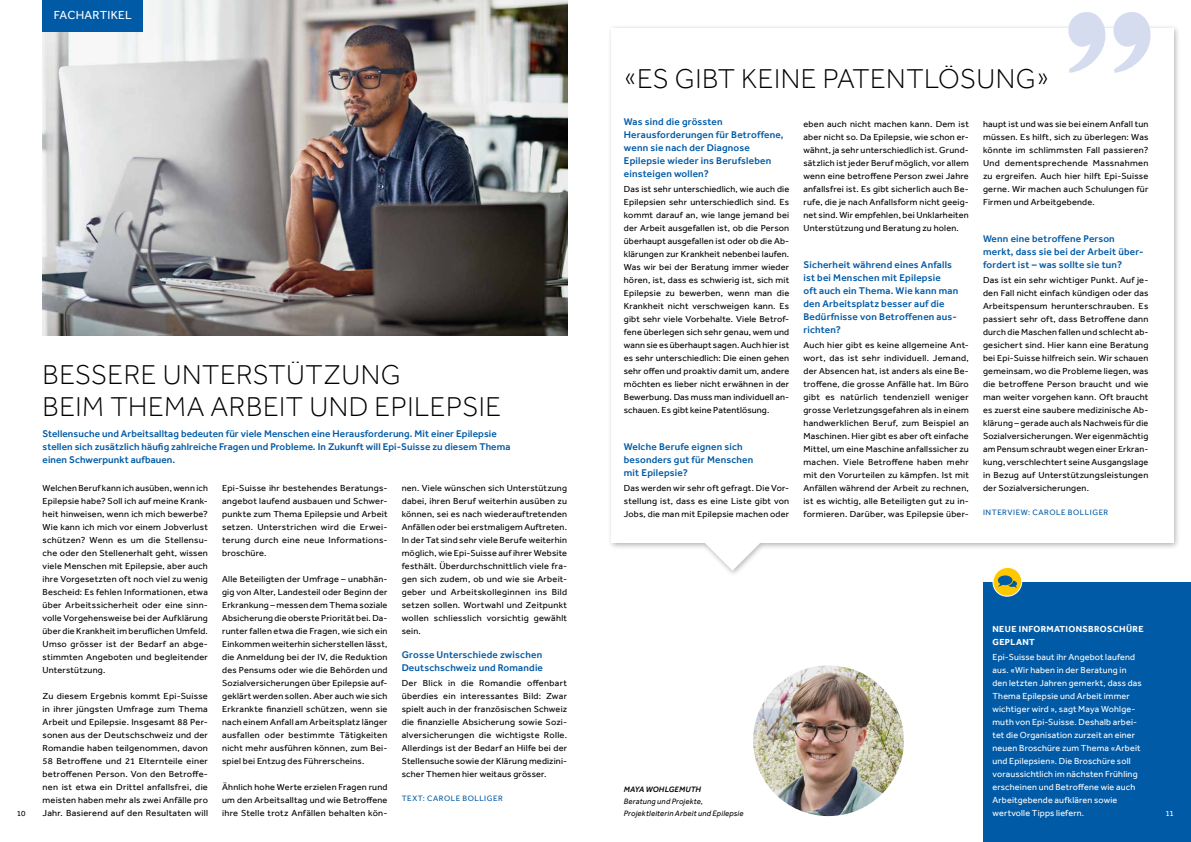
<style>
.page{position:relative;width:1191px;height:842px;background:#fff}
.page>*{position:absolute;margin:0;border:0;box-sizing:border-box;transform-origin:0 0}
.t1{font:300 28px/32px "Effra";letter-spacing:.02em;color:#000}
.t2{font:12px "Effra";letter-spacing:.02em;color:#fff}
.t3{font:500 10px/13px "Effra";letter-spacing:.02em;color:#005aa6}
.t4{font:9px/13px "Effra";letter-spacing:.025em;color:#000;text-align:justify}
.t5{font:9px/13px "Effra";letter-spacing:.02em;color:#fff}
.t6{font:700 9px/13px "Effra";letter-spacing:.04em;color:#fff}
.t7{font:italic 8px/12px "Effra";letter-spacing:.025em;color:#000}
.t8{font:8px "Effra";letter-spacing:.07em;color:#005aa6}
.t9{font:italic 500 8px "Effra";letter-spacing:.02em;color:#000}
.t10{font:8px "Effra";color:#000}
.t11{font:8px "Effra";color:#fff}
</style>
<div class="page">
<div style="left:607px;top:24px;width:574px;height:553px;background:#000;opacity:.3"></div>
<div style="left:612px;top:28px;width:562px;height:515px;background:#fff"></div>
<svg style="left:703px;top:543px;width:59px;height:28px"></svg>
<svg style="left:1068px;top:12px;width:82px;height:61px"></svg>
<img style="left:43px;top:0;width:524px;height:335px">
<div style="left:43px;top:0;width:100px;height:31px;background:#005aa6"></div>
<div style="left:983px;top:582px;width:208px;height:260px;background:#005aa6"></div>
<svg style="left:991px;top:564px;width:34px;height:33px"></svg>
<img style="left:753px;top:665px;width:151px;height:151px;border-radius:75px">
<h2 class="t2" style="left:54px;top:8px;width:79px">FACHARTIKEL</h2>
<p class="t10" style="left:17px;top:809px;width:10px">10</p>
<h1 class="t1" style="left:43px;top:358px;width:460px">BESSERE UNTERSTÜTZUNG<br>BEIM THEMA ARBEIT UND EPILEPSIE</h1>
<p class="t3" style="left:43px;top:427px;width:469px">Stellensuche und Arbeitsalltag bedeuten für viele Menschen eine Herausforderung. Mit einer Epilepsie stellen sich zusätzlich häufig zahlreiche Fragen und Probleme. In Zukunft will Epi-Suisse zu diesem Thema einen Schwerpunkt aufbauen.</p>
<p class="t4" style="left:43px;top:481px;width:167px">Welchen Beruf kann ich ausüben, wenn ich Epilepsie habe? Soll ich auf meine Krank&shy;heit hinweisen, wenn ich mich bewerbe?<br>Wie kann ich mich vor einem Jobverlust schützen? Wenn es um die Stellensu&shy;che oder den Stellenerhalt geht, wissen viele Menschen mit Epilepsie, aber auch ihre Vorgesetzten oft noch viel zu wenig Bescheid: Es fehlen Informationen, etwa über Arbeitssicherheit oder eine sinn&shy;volle Vorgehensweise bei der Aufklärung über die Krankheit im beruflichen Umfeld.<br>Umso grösser ist der Bedarf an abge&shy;stimmten Angeboten und begleitender Unterstützung.</p>
<p class="t4" style="left:43px;top:689px;width:167px">Zu diesem Ergebnis kommt Epi-Suisse in ihrer jüngsten Umfrage zum Thema Arbeit und Epilepsie. Insgesamt 88 Per&shy;sonen aus der Deutschschweiz und der Romandie haben teilgenommen, davon 58 Betroffene und 21 Elternteile einer betroffenen Person. Von den Betroffe&shy;nen ist etwa ein Drittel anfallsfrei, die meisten haben mehr als zwei Anfälle pro Jahr. Basierend auf den Resultaten will</p>
<p class="t4" style="left:222px;top:481px;width:167px;text-align:left">Epi-Suisse ihr bestehendes Beratungs&shy;angebot laufend ausbauen und Schwer&shy;punkte zum Thema Epilepsie und Arbeit setzen. Unterstrichen wird die Erwei&shy;terung durch eine neue Informations&shy;broschüre.</p>
<p class="t4" style="left:222px;top:572px;width:167px">Alle Beteiligten der Umfrage – unabhän&shy;gig von Alter, Landesteil oder Beginn der Erkrankung – messen dem Thema soziale Absicherung die oberste Priorität bei. Da&shy;runter fallen etwa die Fragen, wie sich ein Einkommen weiterhin sicherstellen lässt, die Anmeldung bei der IV, die Reduktion des Pensums oder wie die Behörden und Sozialversicherungen über Epilepsie auf&shy;geklärt werden sollen. Aber auch wie sich Erkrankte finanziell schützen, wenn sie nach einem Anfall am Arbeitsplatz länger ausfallen oder bestimmte Tätigkeiten nicht mehr ausführen können, zum Bei&shy;spiel bei Entzug des Führerscheins.</p>
<p class="t4" style="left:222px;top:780px;width:167px">Ähnlich hohe Werte erzielen Fragen rund um den Arbeitsalltag und wie Betroffene ihre Stelle trotz Anfällen behalten kön-</p>
<p class="t4" style="left:402px;top:481px;width:167px">nen. Viele wünschen sich Unterstützung dabei, ihren Beruf weiterhin ausüben zu können, sei es nach wiederauftretenden Anfällen oder bei erstmaligem Auftreten.<br>In der Tat sind sehr viele Berufe weiterhin möglich, wie Epi-Suisse auf ihrer Website festhält. Überdurchschnittlich viele fra&shy;gen sich zudem, ob und wie sie Arbeit&shy;geber und Arbeitskolleginnen ins Bild setzen sollen. Wortwahl und Zeitpunkt wollen schliesslich vorsichtig gewählt sein.</p>
<p class="t3" style="left:402px;top:648px;width:143px">Grosse Unterschiede zwischen<br>Deutschschweiz und Romandie</p>
<p class="t4" style="left:402px;top:676px;width:167px">Der Blick in die Romandie offenbart überdies ein interessantes Bild: Zwar spielt auch in der französischen Schweiz die finanzielle Absicherung sowie Sozi&shy;alversicherungen die wichtigste Rolle.<br>Allerdings ist der Bedarf an Hilfe bei der Stellensuche sowie der Klärung medizini&shy;scher Themen hier weitaus grösser.</p>
<p class="t8" style="left:402px;top:794px;width:103px">TEXT: CAROLE BOLLIGER</p>
<h1 class="t1" style="left:624px;top:62px;width:427px">«ES GIBT KEINE PATENTLÖSUNG»</h1>
<p class="t3" style="left:624px;top:115px;width:161px">Was sind die grössten<br>Herausforderungen für Betroffene, wenn sie nach der Diagnose<br>Epilepsie wieder ins Berufsleben einsteigen wollen?</p>
<p class="t4" style="left:624px;top:182px;width:167px">Das ist sehr unterschiedlich, wie auch die Epilepsien sehr unterschiedlich sind. Es kommt darauf an, wie lange jemand bei der Arbeit ausgefallen ist, ob die Person überhaupt ausgefallen ist oder ob die Ab&shy;klärungen zur Krankheit nebenbei laufen.<br>Was wir bei der Beratung immer wieder hören, ist, dass es schwierig ist, sich mit Epilepsie zu bewerben, wenn man die Krankheit nicht verschweigen kann. Es gibt sehr viele Vorbehalte. Viele Betrof&shy;fene überlegen sich sehr genau, wem und wann sie es überhaupt sagen. Auch hier ist es sehr unterschiedlich: Die einen gehen sehr offen und proaktiv damit um, andere möchten es lieber nicht erwähnen in der Bewerbung. Das muss man individuell an&shy;schauen. Es gibt keine Patentlösung.</p>
<p class="t3" style="left:624px;top:440px;width:131px">Welche Berufe eignen sich besonders gut für Menschen mit Epilepsie?</p>
<p class="t4" style="left:624px;top:481px;width:167px">Das werden wir sehr oft gefragt. Die Vor&shy;stellung ist, dass es eine Liste gibt von Jobs, die man mit Epilepsie machen oder</p>
<p class="t4" style="left:983px;top:117px;width:167px">haupt ist und was sie bei einem Anfall tun müssen. Es hilft, sich zu überlegen: Was könnte im schlimmsten Fall passieren?<br>Und dementsprechende Massnahmen zu ergreifen. Auch hier hilft Epi-Suisse gerne. Wir machen auch Schulungen für Firmen und Arbeitgebende.</p>
<p class="t3" style="left:983px;top:232px;width:162px">Wenn eine betroffene Person merkt, dass sie bei der Arbeit über&shy;fordert ist – was sollte sie tun?</p>
<p class="t4" style="left:983px;top:273px;width:167px">Das ist ein sehr wichtiger Punkt. Auf je&shy;den Fall nicht einfach kündigen oder das Arbeitspensum herunterschrauben. Es passiert sehr oft, dass Betroffene dann durch die Maschen fallen und schlecht ab&shy;gesichert sind. Hier kann eine Beratung bei Epi-Suisse hilfreich sein. Wir schauen gemeinsam, wo die Probleme liegen, was die betroffene Person braucht und wie man weiter vorgehen kann. Oft braucht es zuerst eine saubere medizinische Ab&shy;klärung – gerade auch als Nachweis für die Sozialversicherungen. Wer eigenmächtig am Pensum schraubt wegen einer Erkran&shy;kung, verschlechtert seine Ausgangslage in Bezug auf Unterstützungsleistungen der Sozialversicherungen.</p>
<p class="t8" style="left:983px;top:508px;width:127px">INTERVIEW: CAROLE BOLLIGER</p>
<p class="t4" style="left:803px;top:117px;width:167px">eben auch nicht machen kann. Dem ist aber nicht so. Da Epilepsie, wie schon er&shy;wähnt, ja sehr unterschiedlich ist. Grund&shy;sätzlich ist jeder Beruf möglich, vor allem wenn eine betroffene Person zwei Jahre anfallsfrei ist. Es gibt sicherlich auch Be&shy;rufe, die je nach Anfallsform nicht geeig&shy;net sind. Wir empfehlen, bei Unklarheiten Unterstützung und Beratung zu holen.</p>
<p class="t3" style="left:803px;top:258px;width:156px">Sicherheit während eines Anfalls ist bei Menschen mit Epilepsie<br>oft auch ein Thema. Wie kann man den Arbeitsplatz besser auf die<br>Bedürfnisse von Betroffenen aus&shy;richten?</p>
<p class="t4" style="left:803px;top:338px;width:167px">Auch hier gibt es keine allgemeine Ant&shy;wort, das ist sehr individuell. Jemand, der Absencen hat, ist anders als eine Be&shy;troffene, die grosse Anfälle hat. Im Büro gibt es natürlich tendenziell weniger grosse Verletzungsgefahren als in einem handwerklichen Beruf, zum Beispiel an Maschinen. Hier gibt es aber oft einfache Mittel, um eine Maschine anfallssicher zu machen. Viele Betroffene haben mehr mit den Vorurteilen zu kämpfen. Ist mit Anfällen während der Arbeit zu rechnen, ist es wichtig, alle Beteiligten gut zu in&shy;formieren. Darüber, was Epilepsie über-</p>
<p class="t9" style="left:624px;top:785px;width:79px">MAYA WOHLGEMUTH</p>
<p class="t7" style="left:624px;top:795px;width:121px">Beratung und Projekte,<br>Projektleiterin Arbeit und Epilepsie</p>
<p class="t6" style="left:992px;top:622px;width:153px">NEUE INFORMATIONSBROSCHÜRE<br>GEPLANT</p>
<p class="t5" style="left:992px;top:650px;width:151px">Epi-Suisse baut ihr Angebot laufend aus. «Wir haben in der Beratung in den letzten Jahren gemerkt, dass das Thema Epilepsie und Arbeit immer wichtiger wird », sagt Maya Wohlge&shy;muth von Epi-Suisse. Deshalb arbei&shy;tet die Organisation zurzeit an einer neuen Broschüre zum Thema «Arbeit und Epilepsien». Die Broschüre soll voraussichtlich im nächsten Frühling erscheinen und Betroffene wie auch Arbeitgebende aufklären sowie wertvolle Tipps liefern.</p>
<p class="t11" style="left:1165px;top:809px;width:10px">11</p>
</div>
